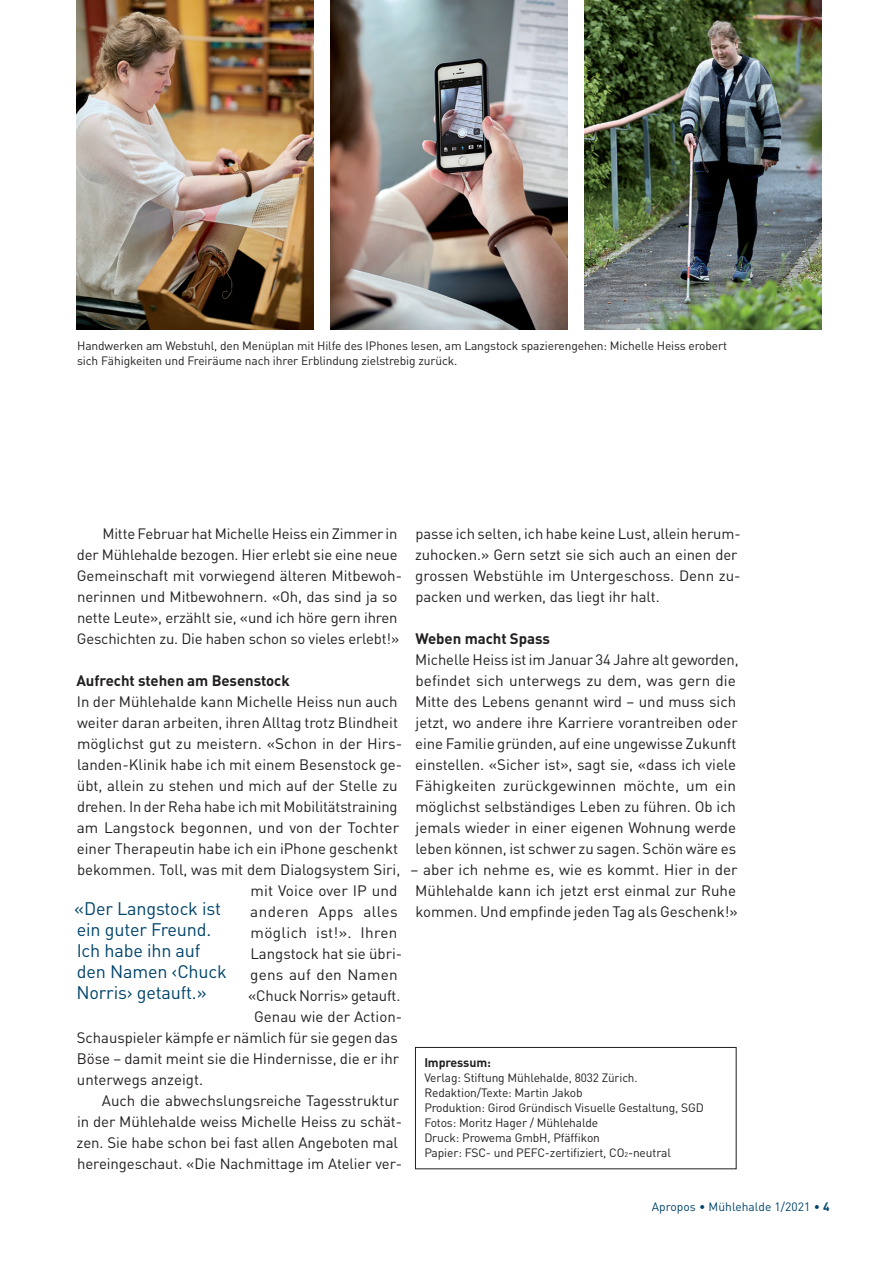
<style>
.page{position:relative;width:885px;height:1263px;background:#fff}
.page>*{position:absolute;margin:0;border:0;box-sizing:border-box;transform-origin:0 0}
.t1{font:18px/21px "DIN";letter-spacing:-.01em;color:#00446a}
.t2{font:15px/21px "DIN";letter-spacing:-.005em;color:#231f20}
.t3{font:700 15px "DIN";letter-spacing:-.005em;color:#231f20}
.t4{font:15px "DIN";letter-spacing:.025em;color:#231f20}
.t5{font:15px "DIN";letter-spacing:.03em;color:#231f20}
.t6{font:14.85px/21px "DIN";letter-spacing:-.01em;color:#231f20}
.t7{font:700 12.3px "DIN";letter-spacing:-.01em;color:#231f20}
.t8{font:12px/15px "DIN";letter-spacing:-.01em;color:#231f20}
.t9{font:12px "DIN";letter-spacing:.005em;color:#00446a}
.s1{font-size:15px}
.s2{font-size:7.05px}
.s3{font-weight:700}
</style>
<div class="page">
<div style="left:415px;top:1047px;width:321px;height:122px;border:1px solid #231f20"></div>
<img style="left:77px;top:0;width:236px;height:329px">
<img style="left:330px;top:0;width:237px;height:329px">
<img style="left:584px;top:0;width:237px;height:329px">
<p class="t8" style="left:77px;top:338px;width:651px">Handwerken am Webstuhl, den Menüplan mit Hilfe des IPhones lesen, am Langstock spazierengehen: Michelle Heiss erobert sich Fähigkeiten und Freiräume nach ihrer Erblindung zielstrebig zurück.</p>
<p class="t6" style="left:77px;top:523px;width:327px;text-indent:26px">Mitte Februar hat Michelle Heiss ein Zimmer in der Mühlehalde bezogen. Hier erlebt sie eine neue Gemeinschaft mit vorwiegend älteren Mitbewoh&shy;nerinnen und Mitbewohnern. «Oh, das sind ja so nette Leute», erzählt sie, «und ich höre gern ihren Geschichten zu. Die haben schon so vieles erlebt!»</p>
<p class="t3" style="left:76px;top:671px;width:215px">Aufrecht stehen am Besenstock</p>
<p class="t2" style="left:77px;top:691px;width:322px">In der Mühlehalde kann Michelle Heiss nun auch</p>
<p class="t2" style="left:77px;top:712px;width:322px">weiter daran arbeiten, ihren Alltag trotz Blindheit</p>
<p class="t2" style="left:77px;top:733px;width:327px">möglichst gut zu meistern. «Schon in der Hirs-</p>
<p class="t2" style="left:77px;top:754px;width:326px">landen-Klinik habe ich mit einem Besenstock ge-</p>
<p class="t2" style="left:77px;top:775px;width:322px">übt, allein zu stehen und mich auf der Stelle zu</p>
<p class="t2" style="left:77px;top:796px;width:322px">drehen. In der Reha habe ich mit Mobilitätstraining</p>
<p class="t2" style="left:77px;top:817px;width:324px">am Langstock begonnen, und von der Tochter</p>
<p class="t2" style="left:77px;top:838px;width:323px">einer Therapeutin habe ich ein iPhone geschenkt</p>
<p class="t2" style="left:77px;top:859px;width:325px">bekommen. Toll, was mit dem Dialogsystem Siri,</p>
<p class="t2" style="left:250px;top:880px;width:148px">mit Voice over IP und</p>
<p class="t5" style="left:250px;top:902px;width:149px">anderen Apps alles</p>
<p class="t4" style="left:250px;top:923px;width:148px">möglich ist!». Ihren</p>
<p class="t2" style="left:250px;top:943px;width:151px">Langstock hat sie übri-</p>
<p class="t2" style="left:250px;top:964px;width:149px">gens auf den Namen</p>
<p class="t2" style="left:248px;top:985px;width:154px">«Chuck Norris» getauft.</p>
<p class="t2" style="left:254px;top:1006px;width:146px">Genau wie der Action--</p>
<p class="t2" style="left:77px;top:1027px;width:322px">Schauspieler kämpfe er nämlich für sie gegen das</p>
<p class="t2" style="left:77px;top:1048px;width:324px">Böse – damit meint sie die Hindernisse, die er ihr</p>
<p class="t2" style="left:77px;top:1069px;width:128px">unterwegs anzeigt.</p>
<p class="t2" style="left:102px;top:1090px;width:299px">Auch die abwechslungsreiche Tagesstruktur</p>
<p class="t2" style="left:77px;top:1111px;width:326px">in der Mühlehalde weiss Michelle Heiss zu schät-</p>
<p class="t2" style="left:77px;top:1132px;width:323px">zen. Sie habe schon bei fast allen Angeboten mal</p>
<p class="t6" style="left:77px;top:1153px;width:326px"><span class="s1">herein</span>geschaut. «Die Nachmittage im Atelier ver-</p>
<p class="t1" style="left:74px;top:897px;width:154px">«Der Langstock ist ein guter Freund.<br>Ich habe ihn auf den Namen ‹Chuck<br>Norris› getauft.»</p>
<p class="t6" style="left:415px;top:523px;width:327px">passe ich selten, ich habe keine Lust, allein herum&shy;zuhocken.» Gern setzt sie sich auch an einen der grossen Webstühle im Untergeschoss. Denn zu&shy;packen und werken, das liegt ihr halt.</p>
<p class="t3" style="left:415px;top:629px;width:136px">Weben macht Spass</p>
<p class="t2" style="left:415px;top:649px;width:325px">Michelle Heiss ist im Januar 34 Jahre alt geworden, befindet sich unterwegs zu dem, was gern die Mitte des Lebens genannt wird – und muss sich jetzt, wo andere ihre Karriere vorantreiben oder eine Familie gründen, auf eine ungewisse Zukunft einstellen. «Sicher ist», sagt sie, «dass ich viele Fähigkeiten zurückgewinnen möchte, um ein möglichst selbständiges Leben zu führen. Ob ich jemals wieder in einer eigenen Wohnung werde leben können, ist schwer zu sagen. Schön wäre es</p>
<p class="t2" style="left:410px;top:859px;width:329px;text-align:center">– aber ich nehme es, wie es kommt. Hier in der<br>Mühlehalde kann ich jetzt erst einmal zur Ruhe kommen. Und empfinde jeden Tag als Geschenk!»</p>
<p class="t7" style="left:424px;top:1054px;width:68px">Impressum:</p>
<p class="t8" style="left:424px;top:1069px;width:281px">Verlag: Stiftung Mühlehalde, 8032 Zürich.<br>Redaktion/Texte: Martin Jakob<br>Produktion: Girod Gründisch Visuelle Gestaltung, SGD Fotos: Moritz Hager / Mühlehalde<br>Druck: Prowema GmbH, Pfäffikon<br>Papier: FSC- und PEFC-zertifiziert, CO<span class="s2">2</span>-neutral</p>
<p class="t9" style="left:651px;top:1199px;width:179px">Apropos • Mühlehalde 1/2021 • <span class="s3">4</span></p>
</div>
